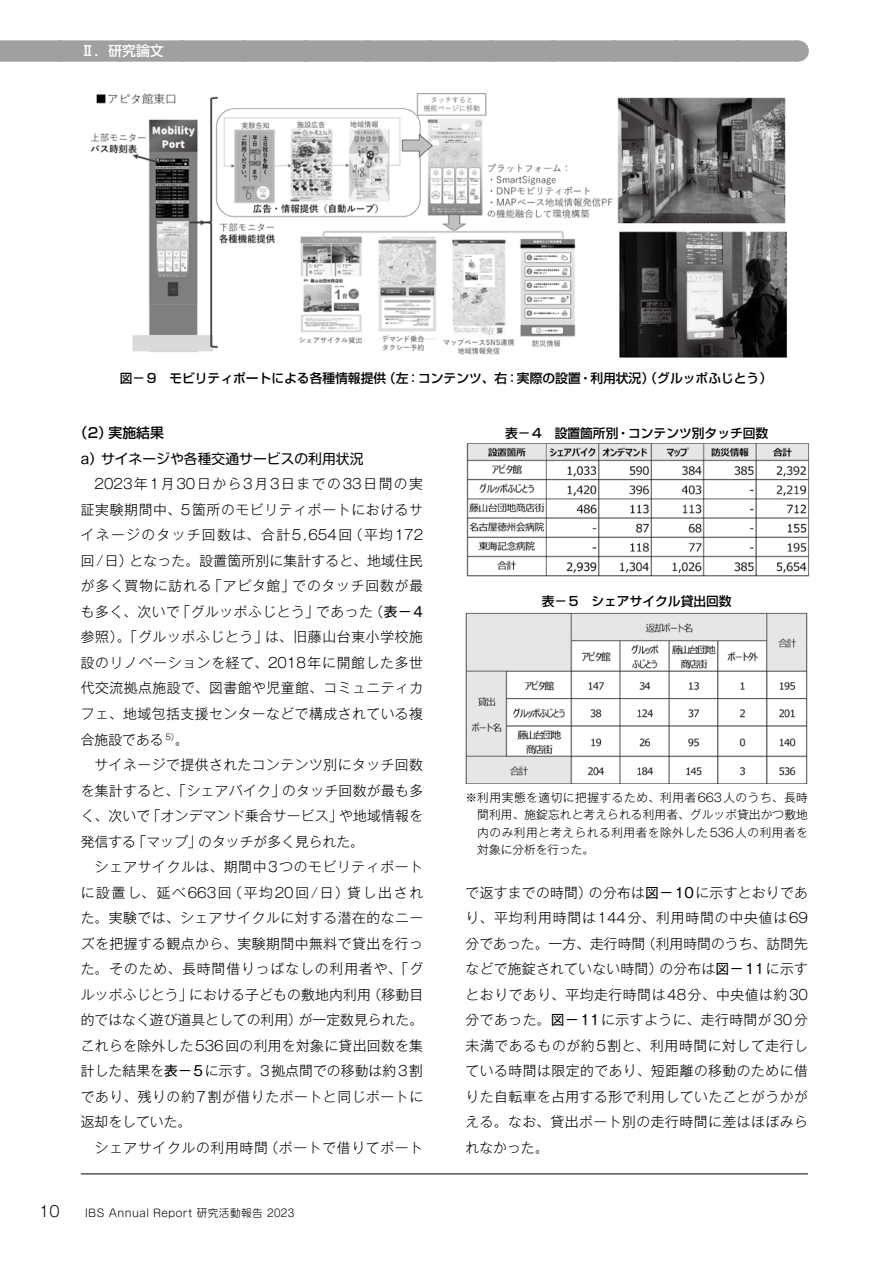
<style>
.page{position:relative;width:893px;height:1263px;background:#fff}
.page>*{position:absolute;margin:0;border:0;box-sizing:border-box;transform-origin:0 0}
.t1{font:300 14.85px "Gothic MB101 Pro";color:#000}
.t2{font:300 13.8px/25.5px "Gothic MB101 Pro";letter-spacing:.035em;color:#000;text-align:justify}
.t3{font:13.8px "Shin M Go Pro";color:#000}
.t4{font:500 13.8px "Shin Go Pro";color:#000}
.t5{font:500 13.8px "UD Shin Go Pro";color:#fff}
.t6{font:500 12.75px "Shin Go Pro";color:#000}
.t7{font:300 11.7px/17px "Gothic MB101 Pro";letter-spacing:.04em;color:#000;text-align:justify}
.t8{font:300 10.65px "Shin M Go Pro";letter-spacing:.04em;color:#000}
.s1{font-weight:400}
</style>
<div class="page">
<hr style="left:81px;top:1174px;width:727px;height:1px;background:#000">
<div style="left:0;top:40px;width:797px;height:22px;background:#9fa0a0"></div>
<svg style="left:59px;top:40px;width:707px;height:22px"></svg>
<svg style="left:797px;top:40px;width:1px;height:22px"></svg>
<img style="left:466px;top:443px;width:344px;height:134px">
<img style="left:466px;top:612px;width:342px;height:172px">
<img style="left:90px;top:94px;width:697px;height:264px">
<p class="t5" style="left:81px;top:40px;width:84px">Ⅱ．研究論文</p>
<p class="t6" style="left:120px;top:367px;width:654px">図－9　モビリティポートによる各種情報提供（左：コンテンツ、右：実際の設置・利用状況）（グルッポふじとう）</p>
<p class="t4" style="left:74px;top:422px;width:91px">（2）実施結果</p>
<p class="t3" style="left:81px;top:447px;width:284px">a）サイネージや各種交通サービスの利用状況</p>
<p class="t2" style="left:81px;top:469px;width:344px;text-indent:14px">2023年1月30日から3月3日までの33日間の実証実験期間中、5箇所のモビリティポートにおけるサイネージのタッチ回数は、合計5,654回（平均172回/日）となった。設置箇所別に集計すると、地域住民が多く買物に訪れる「アピタ館」でのタッチ回数が最も多く、次いで「グルッポふじとう」であった（<span class="s1">表－4</span>参照）。「グルッポふじとう」は、旧藤山台東小学校施設のリノベーションを経て、2018年に開館した多世代交流拠点施設で、図書館や児童館、コミュニティカフェ、地域包括支援センターなどで構成されている複合施設である <sup>5）</sup>。</p>
<p class="t2" style="left:81px;top:750px;width:344px;text-indent:14px">サイネージで提供されたコンテンツ別にタッチ回数を集計すると、「シェアバイク」のタッチ回数が最も多く、次いで「オンデマンド乗合サービス」や地域情報を発信する「マップ」のタッチが多く見られた。</p>
<p class="t2" style="left:81px;top:852px;width:344px;text-indent:14px">シェアサイクルは、期間中3つのモビリティポートに設置し、延べ663回（平均20回/日）貸し出された。実験では、シェアサイクルに対する潜在的なニーズを把握する観点から、実験期間中無料で貸出を行った。そのため、長時間借りっぱなしの利用者や、「グルッポふじとう」における子どもの敷地内利用（移動目的ではなく遊び道具としての利用）が一定数見られた。これらを除外した536回の利用を対象に貸出回数を集計した結果を<span class="s1">表－5</span>に示す。3拠点間での移動は約3割であり、残りの約7割が借りたポートと同じポートに返却をしていた。</p>
<p class="t2" style="left:95px;top:1133px;width:330px">シェアサイクルの利用時間（ポートで借りてポート</p>
<p class="t1" style="left:39px;top:1198px;width:22px">10</p>
<p class="t8" style="left:85px;top:1204px;width:211px">IBS Annual Report 研究活動報告 2023</p>
<p class="t6" style="left:505px;top:422px;width:265px">表－4　設置箇所別・コンテンツ別タッチ回数</p>
<p class="t6" style="left:542px;top:591px;width:191px">表－5　シェアサイクル貸出回数</p>
<p class="t7" style="left:477px;top:788px;width:332px;text-indent:-12px">※利用実態を適切に把握するため、利用者663人のうち、長時間利用、施錠忘れと考えられる利用者、グルッポ貸出かつ敷地内のみ利用と考えられる利用者を除外した536人の利用者を対象に分析を行った。</p>
<p class="t2" style="left:466px;top:878px;width:344px">で返すまでの時間）の分布は<span class="s1">図－10</span>に示すとおりであり、平均利用時間は144分、利用時間の中央値は69分であった。一方、走行時間（利用時間のうち、訪問先などで施錠されていない時間）の分布は<span class="s1">図－11</span>に示すとおりであり、平均走行時間は48分、中央値は約30分であった。<span class="s1">図－11</span>に示すように、走行時間が30分未満であるものが約5割と、利用時間に対して走行している時間は限定的であり、短距離の移動のために借りた自転車を占用する形で利用していたことがうかがえる。なお、貸出ポート別の走行時間に差はほぼみられなかった。</p>
</div>
